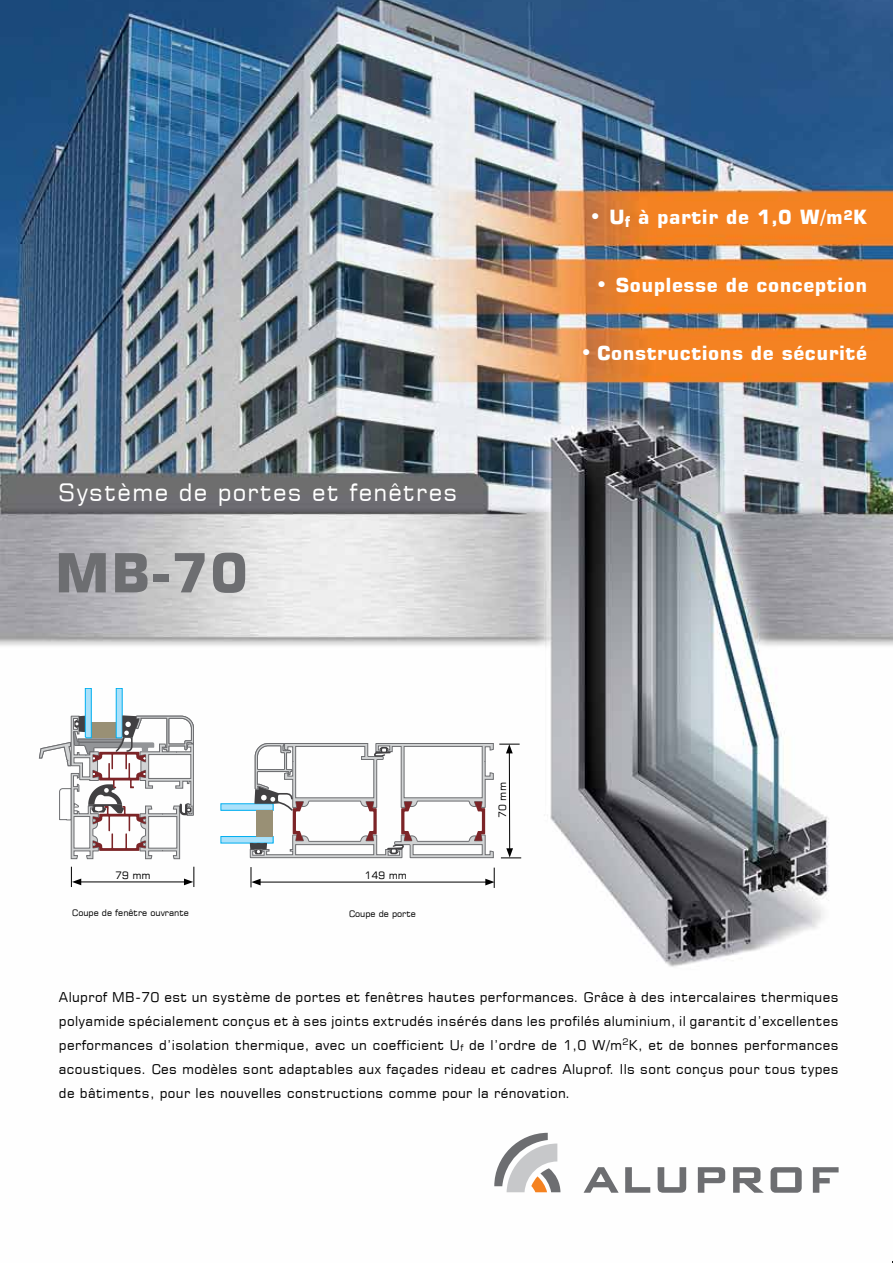
<style>
.page{position:relative;width:893px;height:1263px;background:#fff}
.page>*{position:absolute;margin:0;border:0;box-sizing:border-box;transform-origin:0 0}
.t1{font:54px "Square 721 EU Bold";color:#6d6e71}
.t2{font:24px "Square 721 EU Normal";letter-spacing:.05em;color:#fff}
.t3{font:19.5px "Square 721 EU Bold";letter-spacing:.025em;color:#fff}
.t4{font:13.5px/24px "Square 721 EU Normal";letter-spacing:.025em;color:#000;text-align:justify}
.t5{font:10.2px "Square 721 EU Normal";color:#000}
.t6{font:9px "Square 721 EU Normal";color:#000}
.s1{font-family:"Square 721 EU Normal";font-size:21px}
</style>
<div class="page">
<img style="left:0;top:0;width:893px;height:1193px">
<svg style="left:494px;top:1133px;width:66px;height:59px"></svg>
<svg style="left:625px;top:1167px;width:25px;height:26px"></svg>
<svg style="left:658px;top:1167px;width:28px;height:26px"></svg>
<svg style="left:584px;top:1167px;width:35px;height:26px"></svg>
<svg style="left:698px;top:1167px;width:27px;height:26px"></svg>
<svg style="left:733px;top:1167px;width:31px;height:26px"></svg>
<svg style="left:771px;top:1167px;width:31px;height:26px"></svg>
<svg style="left:813px;top:1167px;width:26px;height:26px"></svg>
<svg style="left:39px;top:688px;width:155px;height:171px"></svg>
<hr style="left:79px;top:881px;width:107px;height:1px;background:#000">
<svg style="left:71px;top:867px;width:10px;height:20px"></svg>
<svg style="left:184px;top:867px;width:10px;height:20px"></svg>
<hr style="left:258px;top:882px;width:230px;height:1px;background:#000">
<svg style="left:251px;top:867px;width:10px;height:20px"></svg>
<svg style="left:485px;top:868px;width:10px;height:20px"></svg>
<div style="left:221px;top:836px;width:52px;height:7px;background:#abe1fa"></div>
<div style="left:221px;top:836px;width:52px;height:7px;border:1px solid #00aeef"></div>
<div style="left:221px;top:804px;width:52px;height:6px;background:#abe1fa"></div>
<svg style="left:250px;top:743px;width:271px;height:115px"></svg>
<h3 class="t3" style="left:589px;top:205px;width:279px"><span class="s1">•</span> U<sub>f</sub> à partir de 1,0 W/m<sup>2</sup>K</h3>
<h3 class="t3" style="left:595px;top:273px;width:273px"><span class="s1">•</span> Souplesse de conception</h3>
<h2 class="t2" style="left:58px;top:478px;width:401px">Système de portes et fenêtres</h2>
<h1 class="t1" style="left:55px;top:539px;width:195px">MB-70</h1>
<p class="t5" style="left:115px;top:869px;width:37px">79 mm</p>
<p class="t5" style="left:365px;top:869px;width:44px">149 mm</p>
<p class="t6" style="left:72px;top:907px;width:118px">Coupe de fenêtre ouvrante</p>
<p class="t6" style="left:349px;top:908px;width:68px">Coupe de porte</p>
<p class="t5" style="left:496px;top:818px;width:37px;rotate:-90deg">70 mm</p>
<h3 class="t3" style="left:580px;top:340px;width:288px"><span class="s1">•</span> Constructions de sécurité</h3>
<p class="t4" style="left:59px;top:985px;width:781px">Aluprof MB-70 est un système de portes et fenêtres hautes performances. Grâce à des intercalaires thermiques polyamide spécialement conçus et à ses joints extrudés insérés dans les profilés aluminium, il garantit d’excellentes performances d’isolation thermique, avec un coefficient U<sub>f</sub> de l’ordre de 1,0 W/m<sup>2</sup>K, et de bonnes performances acoustiques. Ces modèles sont adaptables aux façades rideau et cadres Aluprof. Ils sont conçus pour tous types de bâtiments, pour les nouvelles constructions comme pour la rénovation.</p>
</div>
